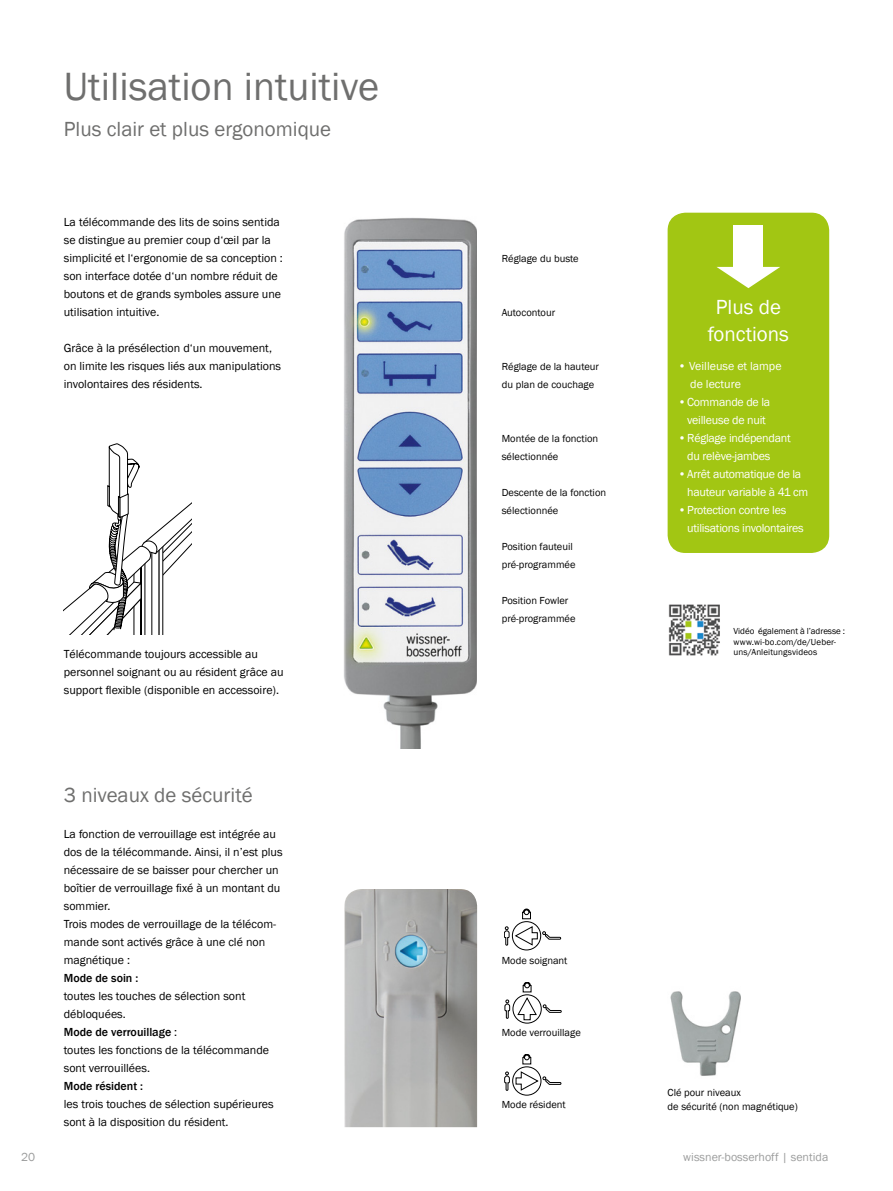
<style>
.page{position:relative;width:893px;height:1191px;background:#fff}
.page>*{position:absolute;margin:0;border:0;box-sizing:border-box;transform-origin:0 0}
.t1{font:40.5px "Franklin Gothic";color:#6f6f6e}
.t2{font:21px "Franklin Gothic";color:#6f6f6e}
.t3{font:21px/27px "Franklin Gothic";color:#fff;text-align:center}
.t4{font:12px/18px "Franklin Gothic";color:#000}
.t5{font:12px/18px "Franklin Gothic";letter-spacing:-.02em;color:#fff}
.t6{font:12px "Franklin Gothic";color:#9c9d9d}
.t7{font:12px/18px "Franklin Gothic";color:#fff}
.t8{font:500 12px "Franklin Gothic";color:#000}
.t9{font:10.5px/18px "Franklin Gothic";color:#000}
.t10{font:9px/10.5px "Franklin Gothic";letter-spacing:.01em;color:#000}
.s1{font-weight:500}
</style>
<div class="page">
<img style="left:344px;top:217px;width:132px;height:531px">
<img style="left:670px;top:991px;width:71px;height:85px">
<svg style="left:504px;top:909px;width:58px;height:41px"></svg>
<svg style="left:64px;top:443px;width:128px;height:192px"></svg>
<svg style="left:504px;top:982px;width:58px;height:41px"></svg>
<svg style="left:504px;top:1054px;width:57px;height:41px"></svg>
<img style="left:344px;top:889px;width:133px;height:238px">
<div style="left:668px;top:213px;width:160px;height:339px;background:#a2c613;border-radius:17px"></div>
<div style="left:668px;top:213px;width:161px;height:340px;border:2px solid #a2c613;border-radius:17px"></div>
<svg style="left:717px;top:267px;width:63px;height:21px"></svg>
<div style="left:733px;top:225px;width:30px;height:45px;background:#fff"></div>
<img style="left:668px;top:604px;width:52px;height:52px">
<h1 class="t1" style="left:64px;top:61px;width:317px">Utilisation intuitive</h1>
<h2 class="t2" style="left:64px;top:116px;width:269px">Plus clair et plus ergonomique</h2>
<p class="t4" style="left:64px;top:213px;width:221px">La télécommande des lits de soins sentida se distingue au premier coup d‘œil par la simplicité et l‘ergonomie de sa conception : son interface dotée d‘un nombre réduit de boutons et de grands symboles assure une utilisation intuitive.</p>
<p class="t4" style="left:64px;top:339px;width:219px">Grâce à la présélection d‘un mouvement, on limite les risques liés aux manipulations involontaires des résidents.</p>
<p class="t4" style="left:64px;top:645px;width:221px">Télécommande toujours accessible au personnel soignant ou au résident grâce au support flexible (disponible en accessoire).</p>
<h2 class="t2" style="left:64px;top:782px;width:190px">3 niveaux de sécurité</h2>
<p class="t4" style="left:64px;top:825px;width:220px">La fonction de verrouillage est intégrée au dos de la télécommande. Ainsi, il n’est plus nécessaire de se baisser pour chercher un boîtier de verrouillage fixé à un montant du sommier.<br>Trois modes de verrouillage de la télécom&shy;mande sont activés grâce à une clé non magnétique :</p>
<p class="t8" style="left:64px;top:970px;width:76px">Mode de soin :</p>
<p class="t4" style="left:64px;top:987px;width:207px">toutes les touches de sélection sont débloquées.<br><span class="s1">Mode de verrouillage</span> :<br>toutes les fonctions de la télécommande sont verrouillées.</p>
<p class="t8" style="left:64px;top:1078px;width:81px">Mode résident :</p>
<p class="t4" style="left:64px;top:1095px;width:212px">les trois touches de sélection supérieures sont à la disposition du résident.</p>
<p class="t9" style="left:502px;top:250px;width:78px">Réglage du buste</p>
<p class="t9" style="left:502px;top:304px;width:55px">Autocontour</p>
<p class="t9" style="left:502px;top:358px;width:99px">Réglage de la hauteur du plan de couchage</p>
<p class="t9" style="left:502px;top:430px;width:98px">Montée de la fonction sélectionnée</p>
<p class="t9" style="left:502px;top:484px;width:106px">Descente de la fonction sélectionnée</p>
<p class="t9" style="left:502px;top:538px;width:75px">Position fauteuil pré-programmée</p>
<p class="t9" style="left:502px;top:591px;width:75px">Position Fowler pré-programmée</p>
<h2 class="t3" style="left:708px;top:293px;width:83px">Plus de fonctions</h2>
<p class="t7" style="left:690px;top:357px;width:93px;text-indent:-12px">• Veilleuse et lampe de lecture</p>
<p class="t5" style="left:678px;top:393px;width:93px;text-align:center">•Commande de la veilleuse de nuit</p>
<p class="t5" style="left:687px;top:429px;width:105px;text-indent:-9px">•Réglage indépendant du relève-jambes</p>
<p class="t5" style="left:687px;top:465px;width:123px;text-indent:-9px">•Arrêt automatique de la hauteur variable à 41 cm</p>
<p class="t5" style="left:687px;top:501px;width:118px;text-indent:-9px">•Protection contre les utilisations involontaires</p>
<p class="t10" style="left:733px;top:626px;width:113px">Vidéo également à l’adresse : www.wi-bo.com/de/Ueber&shy;uns/Anleitungsvideos</p>
<p class="t9" style="left:502px;top:952px;width:67px">Mode soignant</p>
<p class="t9" style="left:502px;top:1024px;width:81px">Mode verrouillage</p>
<p class="t9" style="left:502px;top:1096px;width:65px">Mode résident</p>
<p class="t9" style="left:668px;top:1086px;width:132px;line-height:13.5px">Clé pour niveaux<br>de sécurité (non magnétique)</p>
<p class="t6" style="left:21px;top:1149px;width:16px">20</p>
<p class="t6" style="left:683px;top:1149px;width:147px">wissner-bosserhoff | sentida</p>
</div>
